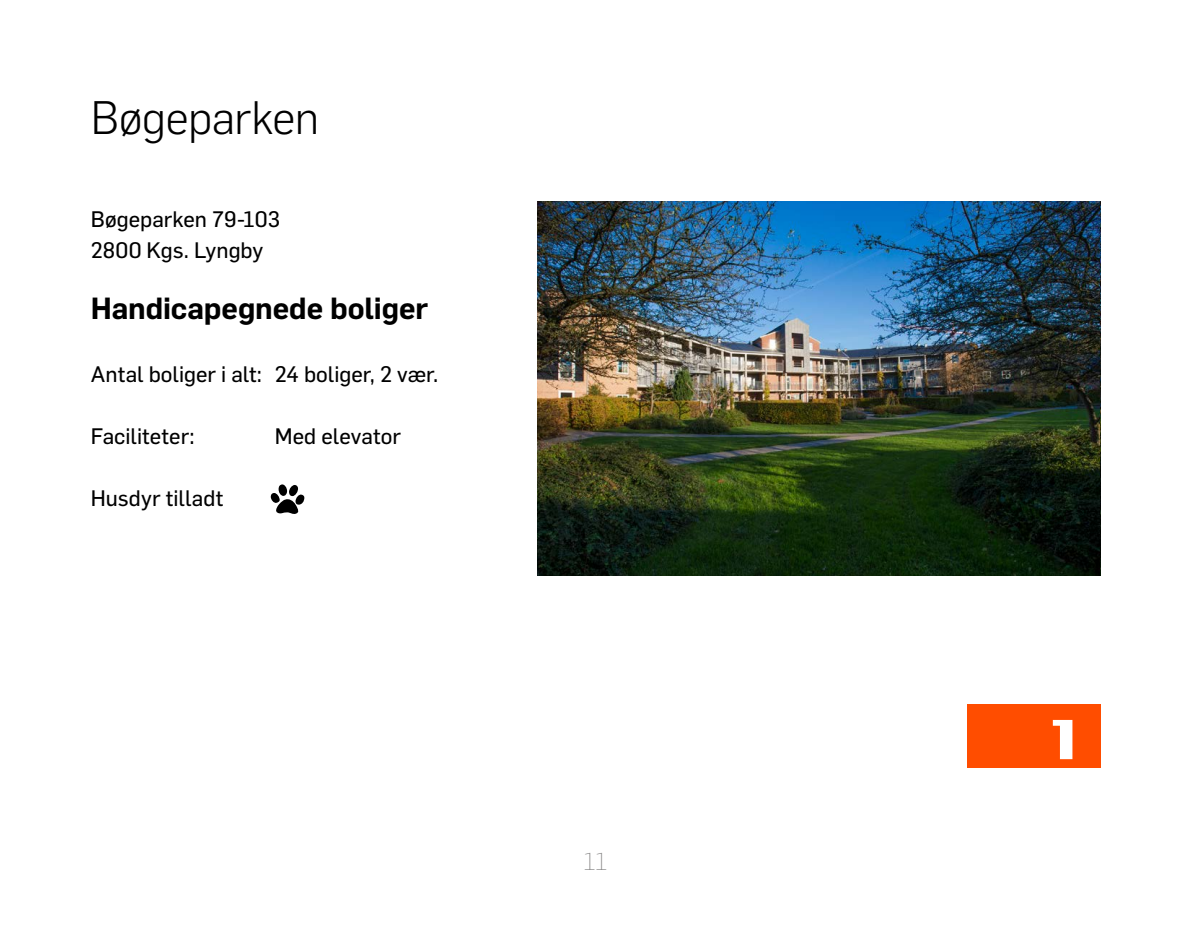
<style>
.page{position:relative;width:1191px;height:936px;background:#fff}
.page>*{position:absolute;margin:0;border:0;box-sizing:border-box;transform-origin:0 0}
.t1{font:700 50px "Fuji Extended";color:#fff;scale:1.28 1}
.t2{font:300 46px "Flama";letter-spacing:-.01em;color:#000}
.t3{font:600 30px "Flama";letter-spacing:-.005em;color:#000}
.t4{font:200 24px "Flama";color:#818080}
.t5{font:22px/31px "Flama Basic";color:#000}
</style>
<div class="page">
<div style="left:967px;top:704px;width:133px;height:63px;background:#ff4d00"></div>
<img style="left:537px;top:201px;width:562px;height:374px">
<svg style="left:271px;top:484px;width:28px;height:30px"></svg>
<svg style="left:295px;top:494px;width:9px;height:10px"></svg>
<h2 class="t2" style="left:91px;top:83px;width:230px">Bøgeparken</h2>
<p class="t5" style="left:91px;top:203px;width:191px">Bøgeparken 79-103<br>2800 Kgs. Lyngby</p>
<p class="t3" style="left:91px;top:286px;width:339px">Handicapegnede boliger</p>
<p class="t5" style="left:91px;top:358px;width:349px">Antal boliger i alt: 24 boliger, 2 vær.</p>
<p class="t5" style="left:91px;top:420px;width:105px">Faciliteter:</p>
<p class="t5" style="left:275px;top:420px;width:128px">Med elevator</p>
<p class="t5" style="left:91px;top:482px;width:134px">Husdyr tilladt</p>
<p class="t4" style="left:584px;top:843px;width:25px">11</p>
<h1 class="t1" style="left:1046px;top:707px;width:32px">1</h1>
</div>
